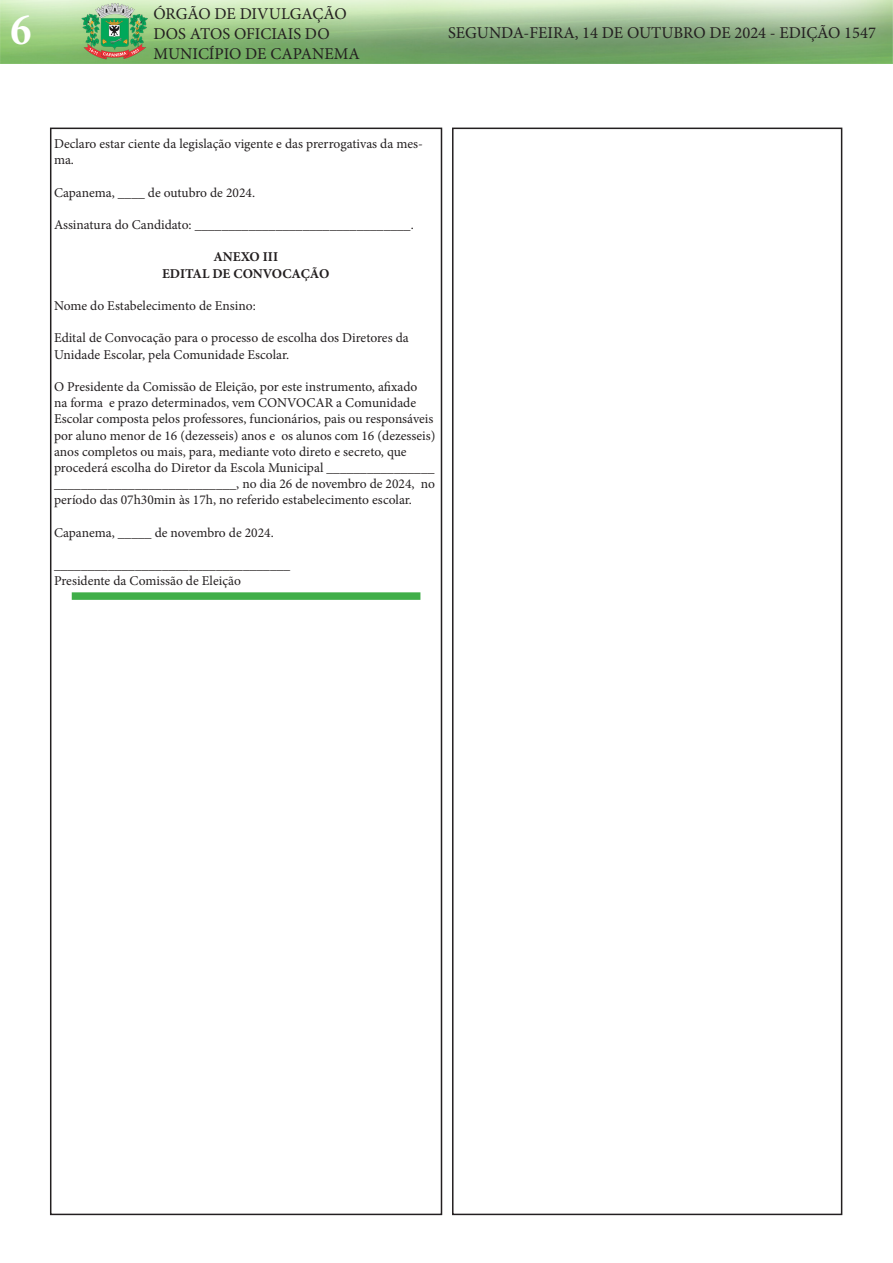
<style>
.page{position:relative;width:893px;height:1263px;background:#fff}
.page>*{position:absolute;margin:0;border:0;box-sizing:border-box;transform-origin:0 0}
.t1{font:700 condensed 45px "Minion Pro";color:#fff}
.t2{font:16.5px/19.8px "Minion Pro";color:#231f20}
.t3{font:13.5px/16.2px "Minion Pro";color:#231f20}
.t4{font:700 13.5px "Minion Pro";color:#231f20}
</style>
<div class="page">
<div style="left:50px;top:128px;width:392px;height:1087px;border:2px solid #231f20"></div>
<img style="left:0;top:0;width:893px;height:64px">
<div style="left:452px;top:128px;width:390px;height:1087px;border:2px solid #231f20"></div>
<div style="left:72px;top:592px;width:348px;height:8px;background:#40ae49"></div>
<h1 class="t1" style="left:11px;top:-1px;width:22px">6</h1>
<p class="t2" style="left:153px;top:4px;width:208px">ÓRGÃO DE DIVULGAÇÃO<br>DOS ATOS OFICIAIS DO<br>MUNICÍPIO DE CAPANEMA</p>
<p class="t2" style="left:448px;top:23px;width:429px">SEGUNDA-FEIRA, 14 DE OUTUBRO DE 2024 - EDIÇÃO 1547</p>
<p class="t3" style="left:54px;top:136px;width:370px">Declaro estar ciente da legislação vigente e das prerrogativas da mes&shy;ma.</p>
<p class="t3" style="left:54px;top:184px;width:203px">Capanema, ____ de outubro de 2024.</p>
<p class="t3" style="left:54px;top:217px;width:361px">Assinatura do Candidato: ________________________________.</p>
<p class="t4" style="left:213px;top:248px;width:66px">ANEXO III</p>
<p class="t4" style="left:162px;top:264px;width:169px">EDITAL DE CONVOCAÇÃO</p>
<p class="t3" style="left:54px;top:298px;width:203px">Nome do Estabelecimento de Ensino:</p>
<p class="t3" style="left:54px;top:330px;width:356px">Edital de Convocação para o processo de escolha dos Diretores da<br>Unidade Escolar, pela Comunidade Escolar.</p>
<p class="t3" style="left:54px;top:379px;width:383px">O Presidente da Comissão de Eleição, por este instrumento, afixado<br>na forma e prazo determinados, vem CONVOCAR a Comunidade Escolar composta pelos professores, funcionários, pais ou responsáveis por aluno menor de 16 (dezesseis) anos e os alunos com 16 (dezesseis) anos completos ou mais, para, mediante voto direto e secreto, que procederá escolha do Diretor da Escola Municipal ________________ ___________________________, no dia 26 de novembro de 2024, no período das 07h30min às 17h, no referido estabelecimento escolar.</p>
<p class="t3" style="left:54px;top:524px;width:221px">Capanema, _____ de novembro de 2024.</p>
<p class="t3" style="left:54px;top:557px;width:238px">___________________________________</p>
<p class="t3" style="left:54px;top:573px;width:188px">Presidente da Comissão de Eleição</p>
</div>
